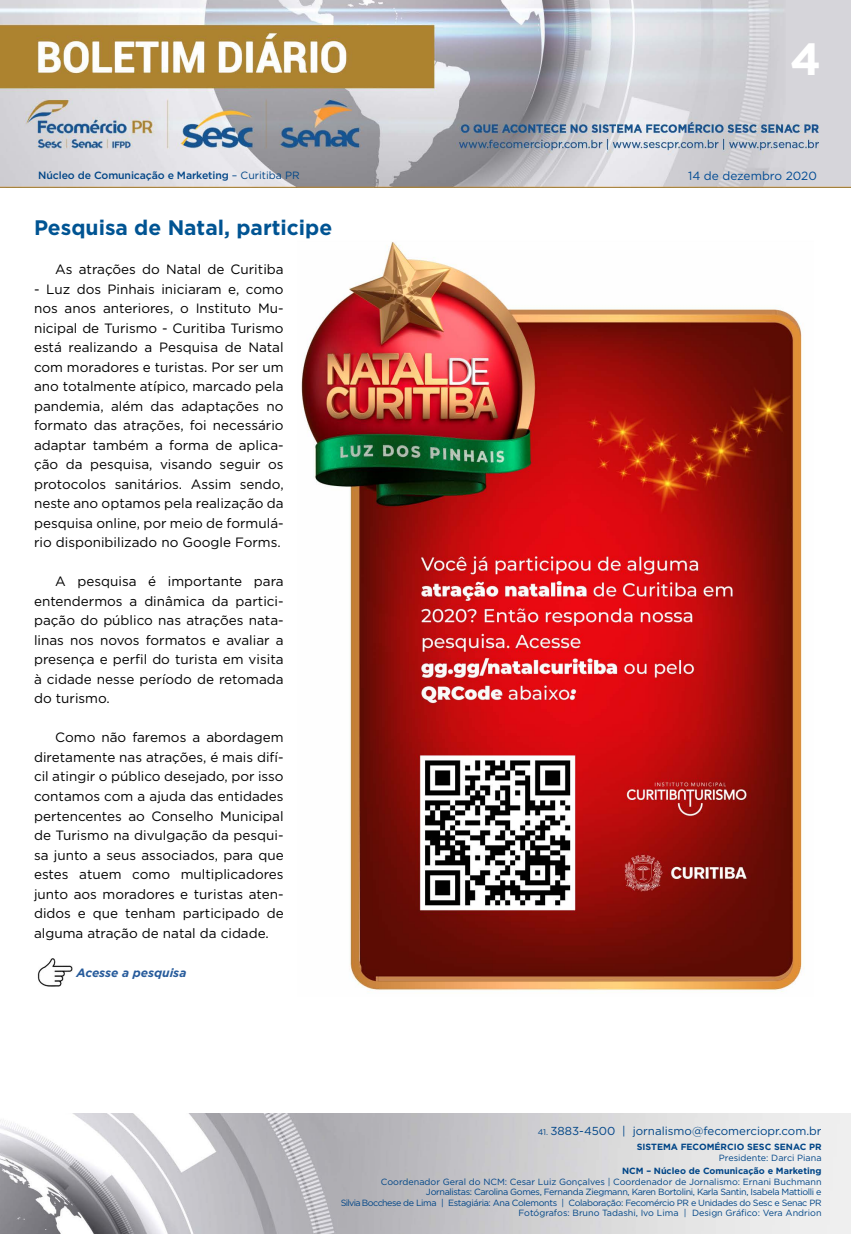
<style>
.page{position:relative;width:851px;height:1234px;background:#fff}
.page>*{position:absolute;margin:0;border:0;box-sizing:border-box;transform-origin:0 0}
.t1{font:700 45px "Gotham";color:#fff}
.t2{font:700 21px "Gotham";color:#005493}
.t3{font:13.5px/19.5px "Gotham";color:#000;text-align:justify}
.t4{font:italic 700 12px "Gotham";color:#275b9b}
.t5{font:11.85px "Gotham";color:#004a93}
.t6{font:11.55px "Gotham";color:#004587}
.t7{font:500 10.5px "Gotham";letter-spacing:-.01em;color:#004587}
.t8{font:9px/10.5px "Gotham";letter-spacing:-.04em;color:#004587;text-align:right}
.t9{font:700 9px "Gotham";color:#004587}
.t10{font:9px "Gotham";color:#004587}
.s1{font-weight:400}
.s2{font-size:8.25px}
</style>
<div class="page">
<img style="left:0;top:0;width:850px;height:188px">
<img style="left:0;top:1113px;width:850px;height:120px">
<img style="left:37px;top:958px;width:35px;height:28px">
<img style="left:301px;top:242px;width:504px;height:750px">
<h1 class="t1" style="left:790px;top:29px;width:33px">4</h1>
<p class="t7" style="left:38px;top:168px;width:263px">Núcleo de Comunicação e Marketing <span class="s1">– Curitiba PR</span></p>
<p class="t5" style="left:688px;top:168px;width:130px">14 de dezembro 2020</p>
<h2 class="t2" style="left:34px;top:214px;width:300px">Pesquisa de Natal, participe</h2>
<p class="t3" style="left:55px;top:259px;width:230px">As atrações do Natal de Curitiba</p>
<p class="t3" style="left:34px;top:279px;width:251px">- Luz dos Pinhais iniciaram e, como nos anos anteriores, o Instituto Mu&shy;nicipal de Turismo - Curitiba Turismo está realizando a Pesquisa de Natal com moradores e turistas. Por ser um ano totalmente atípico, marcado pela pandemia, além das adaptações no formato das atrações, foi necessário adaptar também a forma de aplica&shy;ção da pesquisa, visando seguir os protocolos sanitários. Assim sendo, neste ano optamos pela realização da pesquisa online, por meio de formulá&shy;rio disponibilizado no Google Forms.</p>
<p class="t3" style="left:34px;top:571px;width:251px;text-indent:21px">A pesquisa é importante para entendermos a dinâmica da partici&shy;pação do público nas atrações nata&shy;linas nos novos formatos e avaliar a presença e perfil do turista em visita à cidade nesse período de retomada do turismo.</p>
<p class="t3" style="left:34px;top:727px;width:251px;text-indent:21px">Como não faremos a abordagem diretamente nas atrações, é mais difí&shy;cil atingir o público desejado, por isso contamos com a ajuda das entidades pertencentes ao Conselho Municipal de Turismo na divulgação da pesqui&shy;sa junto a seus associados, para que estes atuem como multiplicadores junto aos moradores e turistas aten&shy;didos e que tenham participado de alguma atração de natal da cidade.</p>
<p class="t4" style="left:77px;top:964px;width:111px">Acesse a pesquisa</p>
<p class="t6" style="left:537px;top:1123px;width:285px"><span class="s2">41.</span> 3883-4500 | jornalismo@fecomerciopr.com.br</p>
<p class="t9" style="left:636px;top:1140px;width:186px">SISTEMA FECOMÉRCIO SESC SENAC PR</p>
<p class="t10" style="left:718px;top:1151px;width:104px">Presidente: Darci Piana</p>
<p class="t9" style="left:622px;top:1164px;width:201px">NCM – Núcleo de Comunicação e Marketing</p>
<p class="t8" style="left:341px;top:1175px;width:482px">Coordenador Geral do NCM: Cesar Luiz Gonçalves | Coordenador de Jornalismo: Ernani Buchmann Jornalistas: Carolina Gomes, Fernanda Ziegmann, Karen Bortolini, Karla Santin, Isabela Mattiolli e<br>Silvia Bocchese de Lima | Estagiária: Ana Colemonts | Colaboração: Fecomércio PR e Unidades do Sesc e Senac PR Fotógrafos: Bruno Tadashi, Ivo Lima | Design Gráfico: Vera Andrion</p>
</div>
